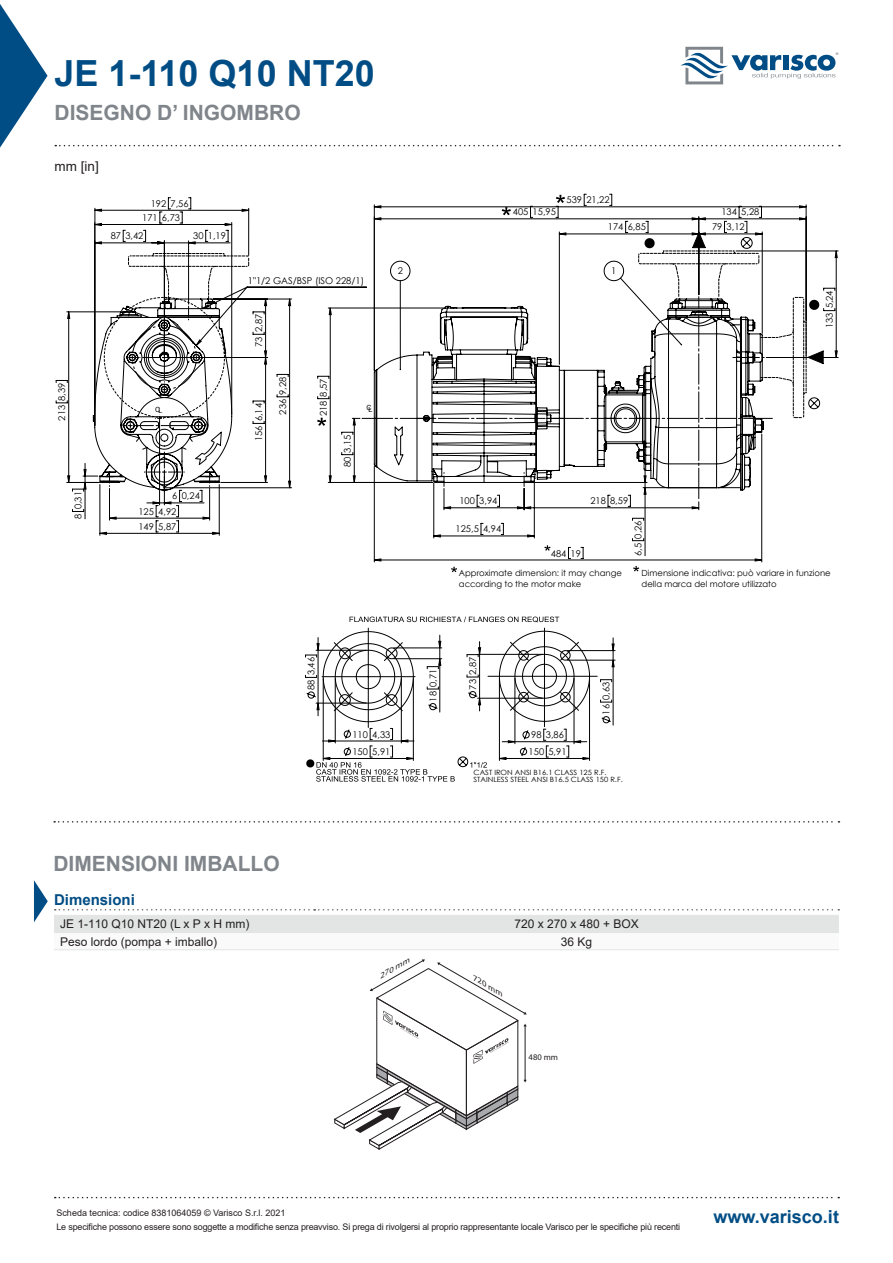
<style>
.page{position:relative;width:893px;height:1263px;background:#fff}
.page>*{position:absolute;margin:0;border:0;box-sizing:border-box;transform-origin:0 0}
.t1{font:700 36px "Arial";color:#004d85}
.t2{font:700 21px "Arial";color:#7f858a}
.t3{font:700 18px "Arial";color:#004d85}
.t4{font:700 15px "Arial";color:#004d85}
.t5{font:13.5px "Arial";color:#231f20}
.t6{font:12px "Arial";color:#231f20}
.t7{font:9.3px/15.1px "Century Gothic";color:#000}
.t8{font:9px "Arial";letter-spacing:-.02em;color:#231f20}
.t9{font:9px "Arial";color:#231f20}
.t10{font:8.55px/10.5px "Century Gothic";color:#000}
.t11{font:8.55px "Myriad Pro";color:#231f20}
.t12{font:italic 7.5px "Myriad Pro";color:#231f20;scale:1.33 1}
.t13{font:7.2px/6.9px "Century Gothic";color:#000;scale:1.05 1}
.t14{font:7.05px "Arial";color:#000}
</style>
<div class="page">
<svg style="left:0;top:4px;width:48px;height:144px"></svg>
<svg style="left:54px;top:821px;width:785px;height:1px"></svg>
<svg style="left:334px;top:959px;width:193px;height:191px"></svg>
<svg style="left:54px;top:909px;width:785px;height:41px"></svg>
<svg style="left:34px;top:880px;width:14px;height:42px"></svg>
<svg style="left:55px;top:145px;width:785px;height:1px"></svg>
<svg style="left:55px;top:1197px;width:784px;height:1px"></svg>
<svg style="left:680px;top:47px;width:158px;height:37px"></svg>
<svg style="left:56px;top:194px;width:782px;height:378px"></svg>
<svg style="left:374px;top:298px;width:390px;height:193px"></svg>
<svg style="left:601px;top:716px;width:10px;height:7px"></svg>
<svg style="left:350px;top:617px;width:209px;height:5px"></svg>
<hr style="left:488px;top:676px;width:109px;height:1px;background:#000">
<hr style="left:368px;top:628px;width:1px;height:99px;background:#000">
<hr style="left:544px;top:628px;width:1px;height:99px;background:#000">
<hr style="left:499px;top:758px;width:90px;height:1px;background:#000">
<hr style="left:589px;top:678px;width:1px;height:82px;background:#000">
<hr style="left:499px;top:678px;width:1px;height:82px;background:#000">
<hr style="left:515px;top:741px;width:59px;height:1px;background:#000">
<hr style="left:574px;top:678px;width:1px;height:66px;background:#000">
<hr style="left:515px;top:678px;width:1px;height:66px;background:#000">
<svg style="left:543px;top:729px;width:5px;height:29px"></svg>
<hr style="left:413px;top:679px;width:1px;height:81px;background:#000">
<hr style="left:323px;top:679px;width:1px;height:81px;background:#000">
<hr style="left:401px;top:679px;width:1px;height:64px;background:#000">
<hr style="left:335px;top:679px;width:1px;height:64px;background:#000">
<hr style="left:613px;top:660px;width:1px;height:65px;background:#000">
<hr style="left:567px;top:650px;width:48px;height:1px;background:#000">
<hr style="left:567px;top:660px;width:48px;height:1px;background:#000">
<svg style="left:600px;top:679px;width:12px;height:3px"></svg>
<svg style="left:600px;top:700px;width:12px;height:3px"></svg>
<svg style="left:564px;top:729px;width:25px;height:31px"></svg>
<svg style="left:499px;top:730px;width:31px;height:30px"></svg>
<svg style="left:306px;top:728px;width:181px;height:54px"></svg>
<svg style="left:612px;top:638px;width:2px;height:29px"></svg>
<svg style="left:305px;top:631px;width:285px;height:91px"></svg>
<p class="t1" style="left:55px;top:48px;width:322px">JE 1-110 Q10 NT20</p>
<p class="t2" style="left:55px;top:98px;width:248px">DISEGNO D’ INGOMBRO</p>
<p class="t5" style="left:55px;top:157px;width:46px">mm [in]</p>
<p class="t7" style="left:151px;top:196px;width:39px">192 7,56</p>
<p class="t7" style="left:142px;top:210px;width:39px">171 6,73</p>
<p class="t7" style="left:111px;top:228px;width:34px">87 3,42</p>
<p class="t7" style="left:193px;top:228px;width:34px">30 1,19</p>
<p class="t7" style="left:54px;top:420px;width:39px;rotate:-90deg">213 8,39</p>
<p class="t7" style="left:71px;top:519px;width:29px;rotate:-90deg">8 0,31</p>
<p class="t14" style="left:155px;top:405px;width:9px">CL</p>
<p class="t7" style="left:172px;top:488px;width:29px">6 0,24</p>
<p class="t7" style="left:138px;top:504px;width:39px">125 4,92<br>149 5,87</p>
<p class="t7" style="left:248px;top:273px;width:118px">1"1/2 GAS/BSP (ISO 228/1)</p>
<p class="t7" style="left:251px;top:347px;width:34px;rotate:-90deg">73 2,87</p>
<p class="t7" style="left:251px;top:441px;width:39px;rotate:-90deg">156 6,14</p>
<p class="t7" style="left:275px;top:414px;width:39px;rotate:-90deg">236 9,28</p>
<p class="t7" style="left:316px;top:416px;width:39px;rotate:-90deg">218 8,57</p>
<p class="t7" style="left:340px;top:467px;width:34px;rotate:-90deg">80 3,15</p>
<p class="t14" style="left:367px;top:404px;width:7px">CL</p>
<p class="t7" style="left:513px;top:204px;width:45px">405 15,95</p>
<p class="t7" style="left:566px;top:192px;width:45px">539 21,22</p>
<p class="t7" style="left:721px;top:204px;width:39px">134 5,28</p>
<p class="t7" style="left:608px;top:219px;width:39px">174 6,85</p>
<p class="t7" style="left:712px;top:219px;width:34px">79 3,12</p>
<p class="t7" style="left:398px;top:263px;width:7px">2</p>
<p class="t7" style="left:611px;top:263px;width:7px">1</p>
<p class="t7" style="left:459px;top:493px;width:39px">100 3,94</p>
<p class="t7" style="left:456px;top:521px;width:47px">125,5 4,94</p>
<p class="t7" style="left:551px;top:545px;width:32px">484 19</p>
<p class="t7" style="left:590px;top:493px;width:39px">218 8,59</p>
<p class="t7" style="left:630px;top:556px;width:37px;rotate:-90deg">6,5 0,26</p>
<p class="t7" style="left:822px;top:328px;width:39px;rotate:-90deg">133 5,24</p>
<p class="t10" style="left:459px;top:568px;width:165px">Approximate dimension: it may change according to the motor make</p>
<p class="t10" style="left:642px;top:568px;width:191px">Dimensione indicativa: può variare in funzione della marca del motore utilizzato</p>
<p class="t7" style="left:304px;top:690px;width:34px;rotate:-90deg">88 3,46</p>
<p class="t7" style="left:465px;top:689px;width:34px;rotate:-90deg">73 2,87</p>
<p class="t7" style="left:425px;top:701px;width:34px;rotate:-90deg">18 0,71</p>
<p class="t7" style="left:352px;top:725px;width:39px;line-height:17.5px">110 4,33<br>150 5,91</p>
<p class="t7" style="left:529px;top:726px;width:39px;line-height:16.8px">98 3,86<br>150 5,91</p>
<p class="t7" style="left:599px;top:714px;width:34px;rotate:-90deg">16 0,63</p>
<p class="t13" style="left:474px;top:769px;width:144px">CAST IRON ANSI B16.1 CLASS 125 R.F.<br>STAINLESS STEEL ANSI B16.5 CLASS 150 R.F.</p>
<p class="t2" style="left:53px;top:849px;width:228px">DIMENSIONI IMBALLO</p>
<p class="t4" style="left:54px;top:889px;width:82px">Dimensioni</p>
<p class="t6" style="left:60px;top:916px;width:191px">JE 1-110 Q10 NT20 (L x P x H mm)</p>
<p class="t6" style="left:514px;top:916px;width:126px">720 x 270 x 480 + BOX</p>
<p class="t6" style="left:60px;top:933px;width:159px">Peso lordo (pompa + imballo)</p>
<p class="t6" style="left:561px;top:933px;width:33px">36 Kg</p>
<p class="t12" style="left:377px;top:973px;width:27px;rotate:-30deg">270 mm</p>
<p class="t12" style="left:476px;top:974px;width:27px;rotate:30deg">720 mm</p>
<p class="t11" style="left:529px;top:1053px;width:31px">480 mm</p>
<p class="t9" style="left:56px;top:1207px;width:231px">Scheda tecnica: codice 8381064059 © Varisco S.r.l. 2021</p>
<p class="t8" style="left:56px;top:1220px;width:625px">Le specifiche possono essere sono soggette a modifiche senza preavviso. Si prega di rivolgersi al proprio rappresentante locale Varisco per le specifiche più recenti</p>
<p class="t3" style="left:714px;top:1204px;width:127px">www.varisco.it</p>
</div>
